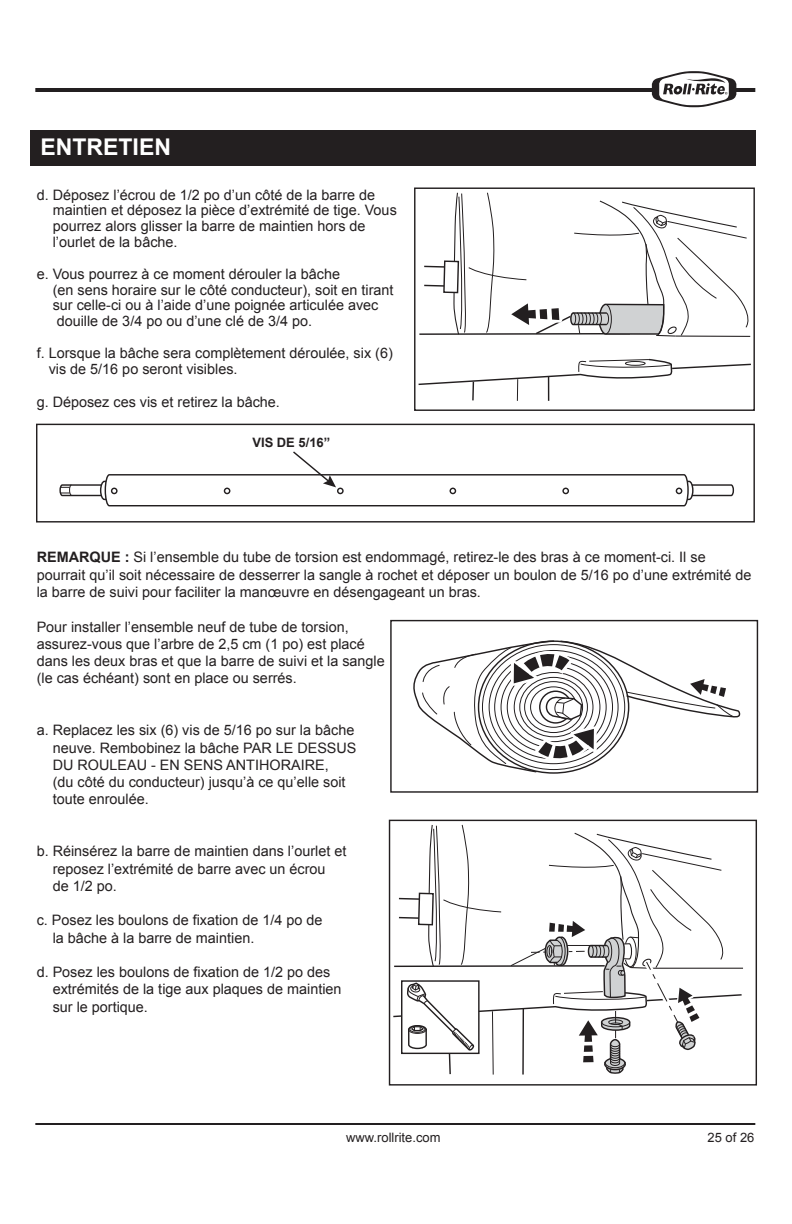
<style>
.page{position:relative;width:792px;height:1224px;background:#fff}
.page>*{position:absolute;margin:0;border:0;box-sizing:border-box;transform-origin:0 0}
.t1{font:700 23px "Arial";color:#fff}
.t2{font:14.4px/17.2px "Arial";color:#231f20}
.t3{font:13px "Arial";color:#231f20}
.t4{font:700 13px "Arial";color:#231f20}
.s1{font-weight:700}
</style>
<div class="page">
<hr style="left:35px;top:88px;width:720px;height:4px;background:#231f20">
<svg style="left:652px;top:71px;width:84px;height:36px"></svg>
<hr style="left:35px;top:1123px;width:720px;height:2px;background:#231f20">
<div style="left:30px;top:130px;width:726px;height:36px;background:#231f20"></div>
<hr style="left:419px;top:333px;width:211px;height:2px;background:#231f20">
<div style="left:414px;top:188px;width:341px;height:223px;border:1px solid #231f20"></div>
<div style="left:36px;top:424px;width:719px;height:99px;border:1px solid #231f20"></div>
<svg style="left:418px;top:358px;width:333px;height:43px"></svg>
<div style="left:625px;top:361px;width:20px;height:5px;border:1px solid #231f20;border-radius:50%"></div>
<svg style="left:423px;top:192px;width:328px;height:145px"></svg>
<svg style="left:59px;top:451px;width:676px;height:56px"></svg>
<div style="left:390px;top:620px;width:368px;height:173px;border:1px solid #231f20"></div>
<svg style="left:392px;top:640px;width:351px;height:446px"></svg>
<h1 class="t1" style="left:40px;top:132px;width:132px">ENTRETIEN</h1>
<p class="t2" style="left:53px;top:187px;width:346px;line-height:15.8px;text-indent:-16px">d. Déposez l’écrou de 1/2 po d’un côté de la barre de maintien et déposez la pièce d’extrémité de tige. Vous pourrez alors glisser la barre de maintien hors de l’ourlet de la bâche.</p>
<p class="t2" style="left:53px;top:266px;width:342px;line-height:15.8px;text-indent:-16px">e. Vous pourrez à ce moment dérouler la bâche<br>(en sens horaire sur le côté conducteur), soit en tirant sur celle-ci ou à l’aide d’une poignée articulée avec douille de 3/4 po ou d’une clé de 3/4 po.</p>
<p class="t2" style="left:49px;top:345px;width:346px;line-height:15.8px;text-indent:-12px">f. Lorsque la bâche sera complètement déroulée, six (6) vis de 5/16 po seront visibles.</p>
<p class="t2" style="left:37px;top:393px;width:245px">g. Déposez ces vis et retirez la bâche.</p>
<p class="t4" style="left:252px;top:434px;width:79px">VIS DE 5/16”</p>
<p class="t2" style="left:37px;top:549px;width:716px"><span class="s1">REMARQUE :</span> Si l’ensemble du tube de torsion est endommagé, retirez-le des bras à ce moment-ci. Il se pourrait qu’il soit nécessaire de desserrer la sangle à rochet et déposer un boulon de 5/16 po d’une extrémité de la barre de suivi pour faciliter la manœuvre en désengageant un bras.</p>
<p class="t2" style="left:37px;top:618px;width:350px">Pour installer l’ensemble neuf de tube de torsion, assurez-vous que l’arbre de 2,5 cm (1 po) est placé dans les deux bras et que la barre de suivi et la sangle (le cas échéant) sont en place ou serrés.</p>
<p class="t2" style="left:53px;top:722px;width:305px;text-indent:-16px">a. Replacez les six (6) vis de 5/16 po sur la bâche neuve. Rembobinez la bâche PAR LE DESSUS DU ROULEAU - EN SENS ANTIHORAIRE,<br>(du côté du conducteur) jusqu’à ce qu’elle soit toute enroulée.</p>
<p class="t2" style="left:53px;top:843px;width:295px;text-indent:-16px">b. Réinsérez la barre de maintien dans l’ourlet et reposez l’extrémité de barre avec un écrou<br>de 1/2 po.</p>
<p class="t2" style="left:53px;top:912px;width:271px;text-indent:-16px">c. Posez les boulons de fixation de 1/4 po de la bâche à la barre de maintien.</p>
<p class="t2" style="left:53px;top:964px;width:290px;text-indent:-16px">d. Posez les boulons de fixation de 1/2 po des extrémités de la tige aux plaques de maintien sur le portique.</p>
<p class="t3" style="left:346px;top:1129px;width:96px">www.rollrite.com</p>
<p class="t3" style="left:708px;top:1129px;width:48px">25 of 26</p>
</div>
